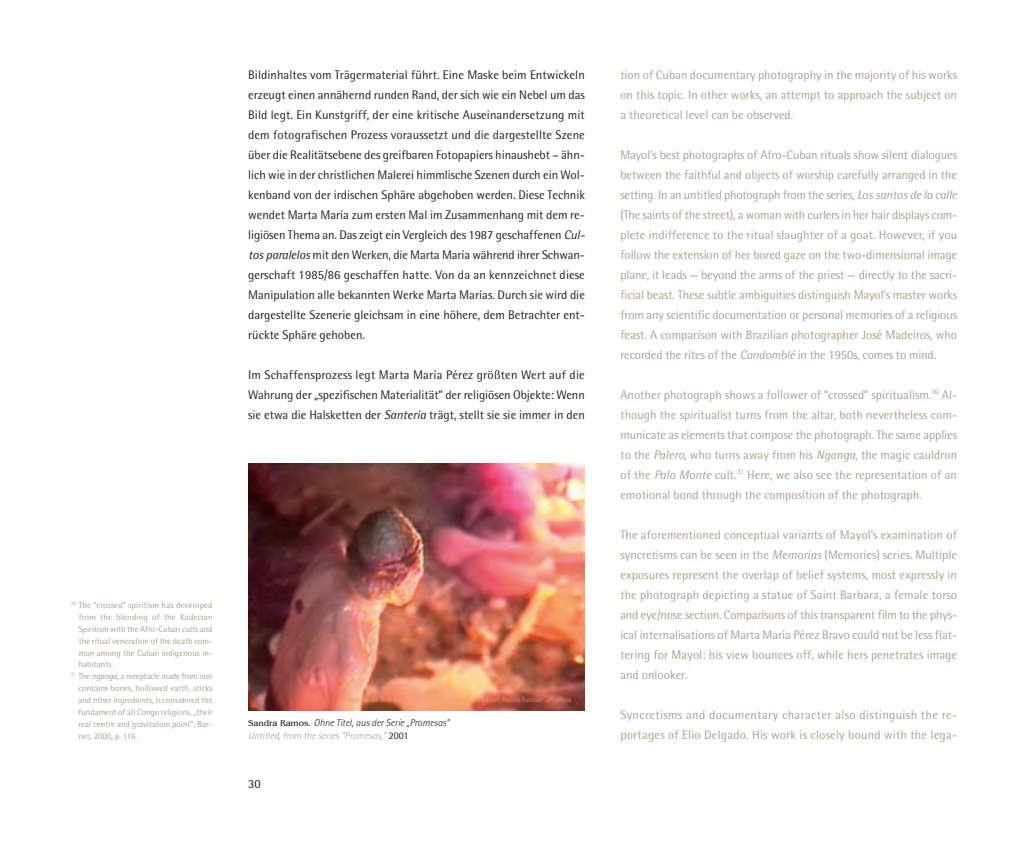
<style>
.page{position:relative;width:1028px;height:850px;background:#fff}
.page>*{position:absolute;margin:0;border:0;box-sizing:border-box;transform-origin:0 0}
.t1{font:12.5px/20px "Rotis Semi Sans";color:#aba095;text-align:justify}
.t2{font:12.5px/20px "Rotis Semi Sans";color:#231f20;text-align:justify}
.t3{font:italic 300 10px/12.5px "Rotis Semi Sans";color:#aba095}
.t4{font:8.75px "Rotis Semi Sans";color:#aba095}
.t5{font:8.75px "Rotis Semi Sans";letter-spacing:.02em;color:#aba095}
.t6{font:8.75px "Rotis Semi Sans";letter-spacing:-.02em;color:#aba095}
.s1{font-style:italic}
.s2{font-family:"Benguiat";font-weight:400;font-style:normal;font-size:8.75px;color:#231f20}
.s3{color:#231f20}
.s4{font-weight:400;font-style:normal;color:#231f20}
</style>
<div class="page">
<img style="left:248px;top:464px;width:337px;height:247px">
<p class="t5" style="left:71px;top:602px;width:143px"><sup>30</sup> The “crossed” spiritism has developed</p>
<p class="t5" style="left:79px;top:614px;width:135px">from the blending of the Kadecian</p>
<p class="t4" style="left:79px;top:626px;width:135px">Spiritism with the Afro-Cuban cults and</p>
<p class="t4" style="left:79px;top:638px;width:135px">the ritual veneration of the death com-</p>
<p class="t4" style="left:79px;top:650px;width:135px">mon among the Cuban indigenous in-</p>
<p class="t4" style="left:79px;top:661px;width:36px">habitants.</p>
<p class="t6" style="left:71px;top:673px;width:143px"><sup>31</sup> The <span class="s1">nganga</span>, a receptacle made from iron</p>
<p class="t4" style="left:78px;top:685px;width:136px">contains bones, hollowed earth, sticks</p>
<p class="t4" style="left:78px;top:697px;width:136px">and other ingredients, is considered the</p>
<p class="t4" style="left:78px;top:709px;width:136px">fundament of all Congo religions, „their</p>
<p class="t4" style="left:78px;top:721px;width:136px">real centre and gravitation point”, Bar-</p>
<p class="t4" style="left:78px;top:733px;width:60px">net, 2000, p. 116.</p>
<p class="t2" style="left:248px;top:67px;width:338px">Bildinhaltes vom Trägermaterial führt. Eine Maske beim Entwickeln erzeugt einen annähernd runden Rand, der sich wie ein Nebel um das Bild legt. Ein Kunstgriff, der eine kritische Auseinandersetzung mit dem fotografischen Prozess voraussetzt und die dargestellte Szene über die Realitätsebene des greifbaren Fotopapiers hinaushebt – ähn&shy;lich wie in der christlichen Malerei himmlische Szenen durch ein Wol&shy;kenband von der irdischen Sphäre abgehoben werden. Diese Technik wendet Marta María zum ersten Mal im Zusammenhang mit dem re&shy;ligiösen Thema an. Das zeigt ein Vergleich des 1987 geschaffenen <span class="s1">Cul&shy;tos paralelos</span> mit den Werken, die Marta María während ihrer Schwan&shy;gerschaft 1985/86 geschaffen hatte. Von da an kennzeichnet diese Manipulation alle bekannten Werke Marta Marías. Durch sie wird die dargestellte Szenerie gleichsam in eine höhere, dem Betrachter ent&shy;rückte Sphäre gehoben.</p>
<p class="t2" style="left:248px;top:367px;width:338px">Im Schaffensprozess legt Marta María Pérez größten Wert auf die Wahrung der „spezifischen Materialität” der religiösen Objekte: Wenn sie etwa die Halsketten der <span class="s1">Santería</span> trägt, stellt sie sie immer in den</p>
<p class="t3" style="left:248px;top:718px;width:203px"><span class="s2">Sandra Ramos.</span> <span class="s3">Ohne Titel, aus der Serie „Promesas”<br></span>Untitled, from the series “Promesas,” <span class="s4">2001</span></p>
<p class="t2" style="left:248px;top:775px;width:14px">30</p>
<p class="t1" style="left:620px;top:67px;width:338px">tion of Cuban documentary photography in the majority of his works on this topic. In other works, an attempt to approach the subject on a theoretical level can be observed.</p>
<p class="t1" style="left:620px;top:147px;width:338px">Mayol’s best photographs of Afro-Cuban rituals show silent dialogues between the faithful and objects of worship carefully arranged in the setting. In an untitled photograph from the series, <span class="s1">Los santos de la calle </span>(The saints of the street), a woman with curlers in her hair displays com&shy;plete indifference to the ritual slaughter of a goat. However, if you follow the extension of her bored gaze on the two-dimensional image plane, it leads — beyond the arms of the priest — directly to the sacri&shy;ficial beast. These subtle ambiguities distinguish Mayol’s master works from any scientific documentation or personal memories of a religious feast. A comparison with Brazilian photographer José Madeiros, who recorded the rites of the <span class="s1">Candomblé</span> in the 1950s, comes to mind.</p>
<p class="t1" style="left:620px;top:387px;width:338px">Another photograph shows a follower of “crossed” spiritualism.<sup>30</sup> Al&shy;though the spiritualist turns from the altar, both nevertheless com&shy;municate as elements that compose the photograph. The same applies to the <span class="s1">Palero,</span> who turns away from his <span class="s1">Nganga,</span> the magic cauldron of the <span class="s1">Palo Monte</span> cult.<sup>31</sup> Here, we also see the representation of an emotional bond through the composition of the photograph.</p>
<p class="t1" style="left:620px;top:527px;width:338px">The aforementioned conceptual variants of Mayol’s examination of syncretisms can be seen in the <span class="s1">Memorias</span> (Memories) series. Multiple exposures represent the overlap of belief systems, most expressly in the photograph depicting a statue of Saint Barbara, a female torso and eye/nose section. Comparisons of this transparent film to the phys&shy;ical internalisations of Marta María Pérez Bravo could not be less flat&shy;tering for Mayol: his view bounces off, while hers penetrates image and onlooker.</p>
<p class="t1" style="left:620px;top:707px;width:338px">Syncretisms and documentary character also distinguish the re&shy;portages of Elio Delgado. His work is closely bound with the lega-</p>
</div>
